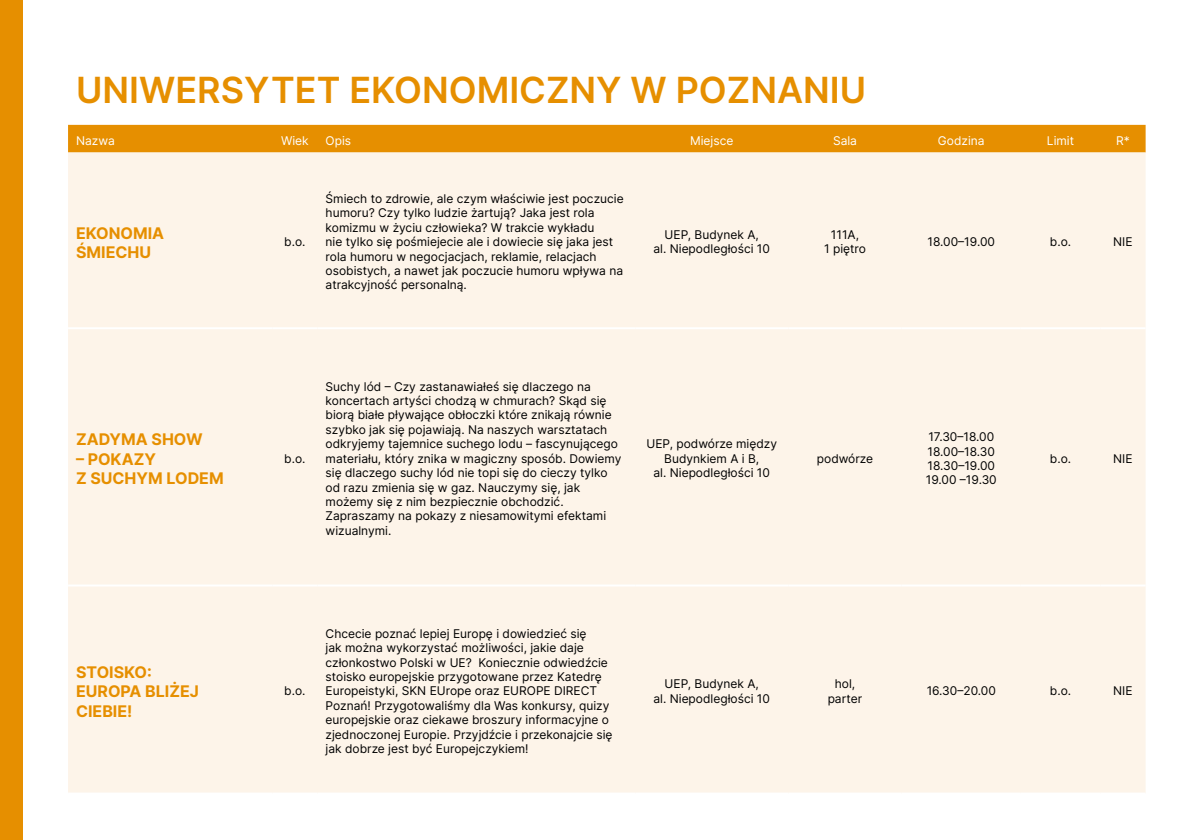
<style>
.page{position:relative;width:1191px;height:840px;background:#fff}
.page>*{position:absolute;margin:0;border:0;box-sizing:border-box;transform-origin:0 0}
.t1{font:600 36px "Inter";color:#e68f00}
.t2{font:700 16px/19.2px "Inter";color:#e68f00}
.t3{font:12px/14.4px "Inter";color:#000;text-align:center}
.t4{font:12px "Inter";color:#fff}
</style>
<div class="page">
<div style="left:0;top:0;width:23px;height:839px;background:#e68f00"></div>
<div style="left:68px;top:125px;width:1077px;height:27px;background:#e68f00"></div>
<div style="left:68px;top:152px;width:1077px;height:640px;background:#fdf4e9"></div>
<hr style="left:68px;top:327px;width:204px;height:2px;background:#fff">
<hr style="left:272px;top:327px;width:45px;height:2px;background:#fff">
<hr style="left:317px;top:327px;width:318px;height:2px;background:#fff">
<hr style="left:635px;top:327px;width:153px;height:2px;background:#fff">
<hr style="left:788px;top:327px;width:113px;height:2px;background:#fff">
<hr style="left:901px;top:327px;width:119px;height:2px;background:#fff">
<hr style="left:1020px;top:327px;width:80px;height:2px;background:#fff">
<hr style="left:1100px;top:327px;width:45px;height:2px;background:#fff">
<hr style="left:68px;top:584px;width:204px;height:2px;background:#fff">
<hr style="left:272px;top:584px;width:45px;height:2px;background:#fff">
<hr style="left:317px;top:584px;width:318px;height:2px;background:#fff">
<hr style="left:635px;top:584px;width:153px;height:2px;background:#fff">
<hr style="left:788px;top:584px;width:113px;height:2px;background:#fff">
<hr style="left:901px;top:584px;width:119px;height:2px;background:#fff">
<hr style="left:1020px;top:584px;width:80px;height:2px;background:#fff">
<hr style="left:1100px;top:584px;width:45px;height:2px;background:#fff">
<h1 class="t1" style="left:76px;top:63px;width:791px">UNIWERSYTET EKONOMICZNY W POZNANIU</h1>
<p class="t4" style="left:76px;top:131px;width:40px">Nazwa</p>
<p class="t4" style="left:281px;top:131px;width:29px">Wiek</p>
<p class="t4" style="left:325px;top:131px;width:27px">Opis</p>
<p class="t4" style="left:690px;top:131px;width:45px">Miejsce</p>
<p class="t4" style="left:833px;top:131px;width:26px">Sala</p>
<p class="t4" style="left:938px;top:131px;width:48px">Godzina</p>
<p class="t4" style="left:1047px;top:131px;width:29px">Limit</p>
<p class="t4" style="left:1116px;top:131px;width:15px">R*</p>
<h2 class="t2" style="left:76px;top:222px;width:90px">EKONOMIA<br>ŚMIECHU</h2>
<p class="t3" style="left:284px;top:234px;width:23px">b.o.</p>
<p class="t3" style="left:325px;top:191px;width:299px;text-align:left">Śmiech to zdrowie, ale czym właściwie jest poczucie humoru? Czy tylko ludzie żartują? Jaka jest rola komizmu w życiu człowieka? W trakcie wykładu<br>nie tylko się pośmiejecie ale i dowiecie się jaka jest rola humoru w negocjacjach, reklamie, relacjach osobistych, a nawet jak poczucie humoru wpływa na atrakcyjność personalną.</p>
<p class="t3" style="left:653px;top:227px;width:118px">UEP, Budynek A,<br>al. Niepodległości 10</p>
<p class="t3" style="left:824px;top:227px;width:43px">111A,<br>1 piętro</p>
<p class="t3" style="left:927px;top:234px;width:69px">18.00–19.00</p>
<p class="t3" style="left:1050px;top:234px;width:23px">b.o.</p>
<p class="t3" style="left:1113px;top:234px;width:21px">NIE</p>
<h2 class="t2" style="left:76px;top:429px;width:128px">ZADYMA SHOW</h2>
<h2 class="t2" style="left:76px;top:448px;width:149px">– POKAZY<br>Z SUCHYM LODEM</h2>
<p class="t3" style="left:284px;top:450px;width:23px">b.o.</p>
<p class="t3" style="left:325px;top:378px;width:297px;text-align:left">Suchy lód – Czy zastanawiałeś się dlaczego na koncertach artyści chodzą w chmurach? Skąd się biorą białe pływające obłoczki które znikają równie szybko jak się pojawiają. Na naszych warsztatach odkryjemy tajemnice suchego lodu – fascynującego materiału, który znika w magiczny sposób. Dowiemy się dlaczego suchy lód nie topi się do cieczy tylko od razu zmienia się w gaz. Nauczymy się, jak możemy się z nim bezpiecznie obchodzić.<br>Zapraszamy na pokazy z niesamowitymi efektami wizualnymi.</p>
<p class="t3" style="left:646px;top:436px;width:132px">UEP, podwórze między<br>Budynkiem A i B,<br>al. Niepodległości 10</p>
<p class="t3" style="left:817px;top:450px;width:58px">podwórze</p>
<p class="t3" style="left:925px;top:429px;width:72px;text-align:left">17.30–18.00<br>18.00–18.30<br>18.30–19.00<br>19.00 –19.30</p>
<p class="t3" style="left:1050px;top:450px;width:23px">b.o.</p>
<p class="t3" style="left:1113px;top:450px;width:21px">NIE</p>
<h2 class="t2" style="left:76px;top:662px;width:124px">STOISKO:<br>EUROPA BLIŻEJ<br>CIEBIE!</h2>
<p class="t3" style="left:284px;top:683px;width:23px">b.o.</p>
<p class="t3" style="left:325px;top:625px;width:288px;text-align:left">Chcecie poznać lepiej Europę i dowiedzieć się<br>jak można wykorzystać możliwości, jakie daje członkostwo Polski w UE? Koniecznie odwiedźcie stoisko europejskie przygotowane przez Katedrę Europeistyki, SKN EUrope oraz EUROPE DIRECT Poznań! Przygotowaliśmy dla Was konkursy, quizy europejskie oraz ciekawe broszury informacyjne o zjednoczonej Europie. Przyjdźcie i przekonajcie się jak dobrze jest być Europejczykiem!</p>
<p class="t3" style="left:653px;top:676px;width:118px">UEP, Budynek A,<br>al. Niepodległości 10</p>
<p class="t3" style="left:827px;top:676px;width:36px">hol, parter</p>
<p class="t3" style="left:926px;top:683px;width:71px">16.30–20.00</p>
<p class="t3" style="left:1050px;top:683px;width:23px">b.o.</p>
<p class="t3" style="left:1113px;top:683px;width:21px">NIE</p>
</div>
